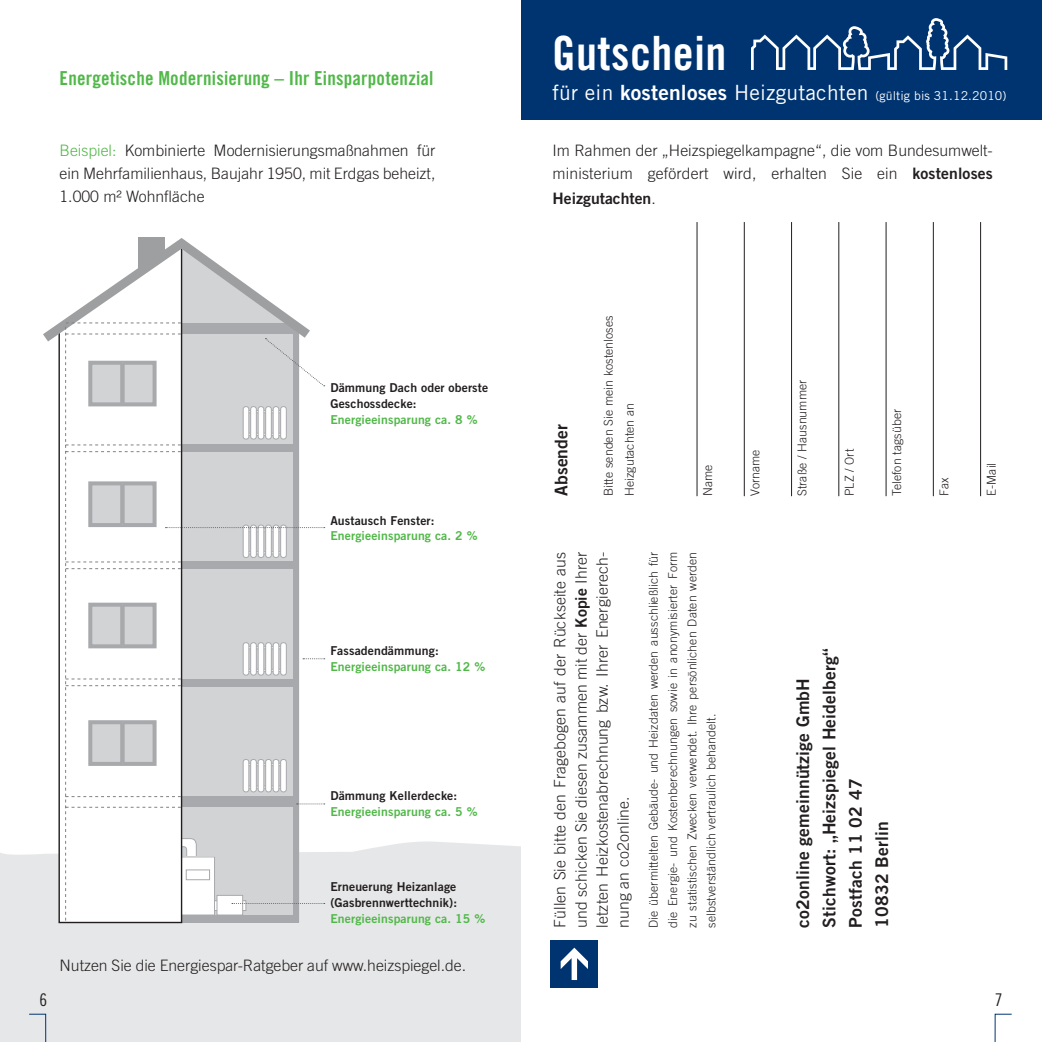
<style>
.page{position:relative;width:1042px;height:1042px;background:#fff}
.page>*{position:absolute;margin:0;border:0;box-sizing:border-box;transform-origin:0 0}
.t1{font:47.25px "Trade Gothic Bold Cond Twenty";letter-spacing:.01em;color:#fff}
.t2{font:19.25px "Trade Gothic Bold Cond Twenty";letter-spacing:.01em;color:#50b848}
.t3{font:17.5px/26.2px "Trade Gothic Bold Two";letter-spacing:.01em;color:#231f20}
.t4{font:17.5px "Trade Gothic Cond Eighteen";color:#231f20}
.t5{font:300 15.75px/21px "Trade Gothic";color:#231f20;text-align:justify}
.t6{font:15.75px "Trade Gothic Bold Two";color:#231f20}
.t7{font:300 12.25px/19.2px "Trade Gothic";letter-spacing:.01em;color:#231f20;text-align:justify}
.t8{font:12.25px/15.8px "Trade Gothic Bold Two";letter-spacing:.01em;color:#231f20}
.t9{font:12.25px "Trade Gothic Bold Two";letter-spacing:.01em;color:#50b848}
.t10{font:12.25px "Trade Gothic";letter-spacing:.01em;color:#fff}
.s1{color:#50b848}
.s2{font-size:21px}
.s3{font-family:"Trade Gothic Bold Two";font-size:21px}
.s4{font-family:"Trade Gothic Bold Two";font-weight:400}
.s5{font-family:"Trade Gothic";font-weight:300}
</style>
<div class="page">
<svg style="left:994px;top:1013px;width:18px;height:29px"></svg>
<div style="left:0;top:841px;width:521px;height:201px;background:#e6e7e8"></div>
<svg style="left:33px;top:237px;width:292px;height:685px"></svg>
<div style="left:521px;top:0;width:521px;height:119px;background:#003471"></div>
<div style="left:551px;top:940px;width:47px;height:47px;background:#003471"></div>
<svg style="left:561px;top:947px;width:27px;height:33px"></svg>
<hr style="left:697px;top:222px;width:1px;height:274px;background:#231f20">
<hr style="left:744px;top:222px;width:1px;height:274px;background:#231f20">
<hr style="left:791px;top:222px;width:1px;height:274px;background:#231f20">
<hr style="left:838px;top:222px;width:1px;height:274px;background:#231f20">
<hr style="left:886px;top:222px;width:1px;height:274px;background:#231f20">
<hr style="left:933px;top:222px;width:1px;height:274px;background:#231f20">
<hr style="left:980px;top:222px;width:1px;height:274px;background:#231f20">
<svg style="left:28px;top:1013px;width:19px;height:29px"></svg>
<svg style="left:751px;top:18px;width:256px;height:52px"></svg>
<p class="t2" style="left:60px;top:71px;width:375px">Energetische Modernisierung – Ihr Einsparpotenzial</p>
<p class="t5" style="left:60px;top:141px;width:377px;line-height:22.8px"><span class="s1">Beispiel:</span> Kombinierte Modernisierungsmaßnahmen für ein Mehrfamilienhaus, Baujahr 1950, mit Erdgas be heizt, 1.000 m² Wohnfläche</p>
<p class="t8" style="left:330px;top:381px;width:159px">Dämmung Dach oder oberste<br>Geschossdecke:</p>
<p class="t9" style="left:330px;top:415px;width:149px">Energie einsparung ca. 8 %</p>
<p class="t8" style="left:330px;top:513px;width:106px">Austausch Fenster:</p>
<p class="t9" style="left:330px;top:531px;width:149px">Energie einsparung ca. 2 %</p>
<p class="t8" style="left:330px;top:644px;width:110px">Fassaden dämmung:</p>
<p class="t9" style="left:330px;top:662px;width:156px">Energieeinsparung ca. 12 %</p>
<p class="t8" style="left:330px;top:789px;width:128px">Dämmung Kellerdecke:</p>
<p class="t9" style="left:330px;top:807px;width:149px">Energie einsparung ca. 5 %</p>
<p class="t4" style="left:39px;top:993px;width:9px">6</p>
<p class="t8" style="left:330px;top:880px;width:128px">Erneuerung Heizanlage (Gasbrennwerttechnik):</p>
<p class="t9" style="left:330px;top:914px;width:156px">Energie einsparung ca. 15 %</p>
<p class="t5" style="left:60px;top:956px;width:408px">Nutzen Sie die Energiespar-Ratgeber auf www.heizspiegel.de.</p>
<h1 class="t1" style="left:552px;top:35px;width:176px">Gutschein</h1>
<p class="t10" style="left:552px;top:91px;width:456px"><span class="s2">für ein</span> <span class="s3">kostenloses</span> <span class="s2">Heizgutachten</span> (gültig bis 31.12.2010)</p>
<p class="t5" style="left:552px;top:141px;width:442px;line-height:22.8px">Im Rahmen der „Heizspiegelkampagne“, die vom Bundes um welt&shy;ministerium gefördert wird, erhalten Sie ein <span class="s4">kostenloses</span></p>
<p class="t6" style="left:552px;top:192px;width:105px">Heiz gutachten<span class="s5">.</span></p>
<p class="t3" style="left:550px;top:496px;width:74px;rotate:-90deg">Absender</p>
<p class="t7" style="left:599px;top:496px;width:182px;line-height:21px;rotate:-90deg">Bitte senden Sie mein kostenloses<br>Heizgutachten an</p>
<p class="t7" style="left:699px;top:496px;width:33px;rotate:-90deg">Name</p>
<p class="t5" style="left:551px;top:928px;width:378px;rotate:-90deg">Füllen Sie bitte den Fragebogen auf der Rückseite aus und schicken Sie diesen zusammen mit der <span class="s4">Kopie</span> Ihrer letzten Heizkostenabrechnung bzw. Ihrer Energierech&shy;nung an co2online.</p>
<p class="t7" style="left:645px;top:928px;width:378px;rotate:-90deg">Die übermittelten Gebäude- und Heizdaten werden ausschließlich für die Energie- und Kostenberechnungen sowie in anonymisierter Form zu statistischen Zwecken verwendet. Ihre persönlichen Daten werden selbstverständlich vertraulich behandelt.</p>
<p class="t7" style="left:746px;top:496px;width:48px;rotate:-90deg">Vorname</p>
<p class="t7" style="left:794px;top:496px;width:118px;rotate:-90deg">Straße / Hausnummer</p>
<p class="t7" style="left:841px;top:496px;width:49px;rotate:-90deg">PLZ / Ort</p>
<p class="t7" style="left:888px;top:496px;width:89px;rotate:-90deg">Telefon tagsüber</p>
<p class="t7" style="left:935px;top:496px;width:20px;rotate:-90deg">Fax</p>
<p class="t3" style="left:791px;top:928px;width:281px;rotate:-90deg">co2online gemeinnützige GmbH<br>Stichwort: „Heizspiegel Heidelberg“<br>Postfach 11 02 47<br>10832 Berlin</p>
<p class="t7" style="left:983px;top:496px;width:35px;rotate:-90deg">E-Mail</p>
<p class="t4" style="left:995px;top:993px;width:9px">7</p>
</div>
